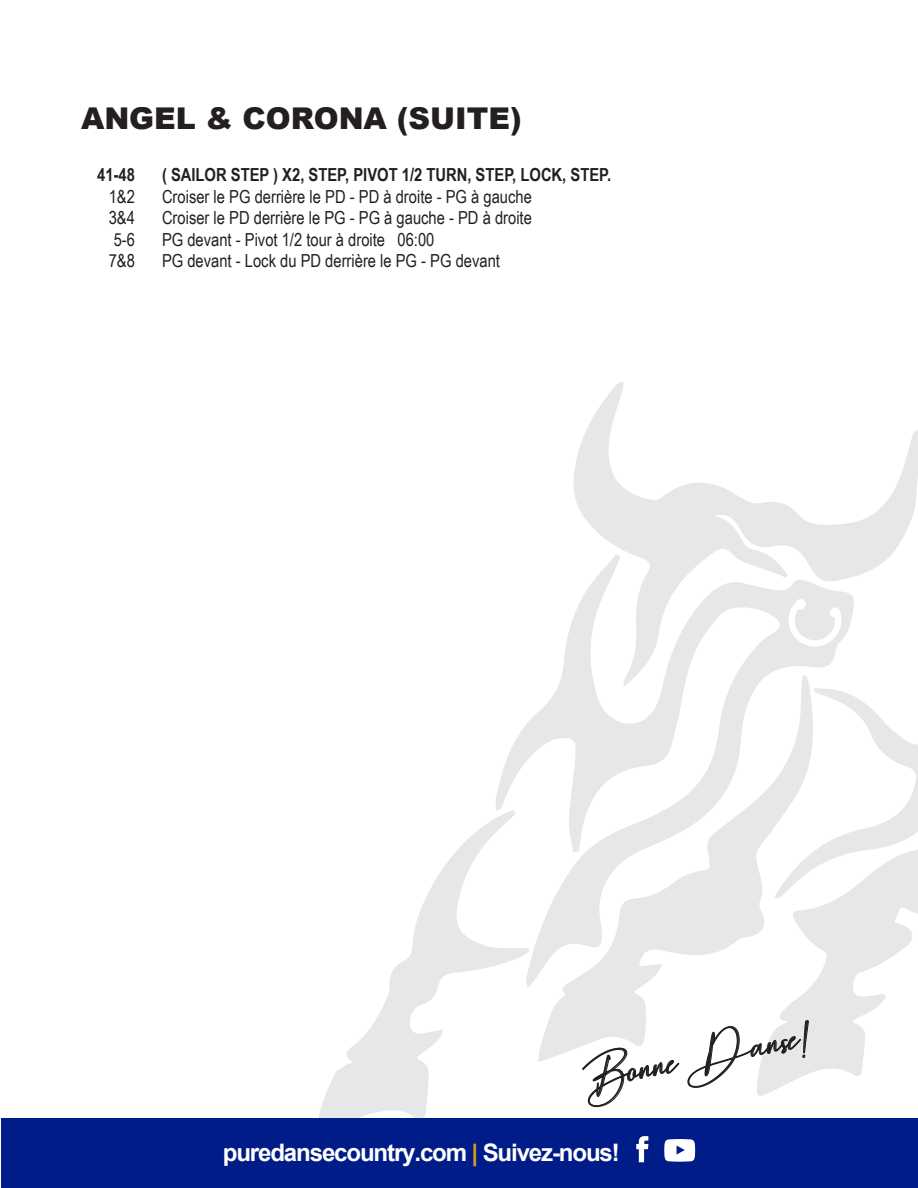
<style>
.page{position:relative;width:918px;height:1188px;background:#fff}
.page>*{position:absolute;margin:0;border:0;box-sizing:border-box;transform-origin:0 0}
.t1{font:34.5px "Hearth Stone";color:#231f20}
.t2{font:900 30px "Arial";color:#231f20}
.t3{font:700 24.15px "Arial";letter-spacing:-.05em;color:#fff}
.t4{font:18px "Arial Narrow";color:#231f20}
.t5{font:700 18px "Arial Narrow";color:#231f20}
.s1{color:#db9d14}
</style>
<div class="page">
<svg style="left:855px;top:697px;width:63px;height:88px"></svg>
<svg style="left:319px;top:819px;width:176px;height:299px"></svg>
<svg style="left:757px;top:785px;width:161px;height:311px"></svg>
<svg style="left:573px;top:383px;width:345px;height:193px"></svg>
<svg style="left:538px;top:988px;width:278px;height:74px"></svg>
<svg style="left:495px;top:554px;width:360px;height:434px"></svg>
<div style="left:1px;top:1118px;width:917px;height:70px;background:#001c88"></div>
<svg style="left:636px;top:1136px;width:12px;height:26px"></svg>
<svg style="left:664px;top:1139px;width:31px;height:23px"></svg>
<svg style="left:582px;top:1048px;width:97px;height:59px"></svg>
<svg style="left:688px;top:1020px;width:121px;height:68px"></svg>
<p class="t2" style="left:81px;top:97px;width:442px">ANGEL &amp; CORONA (SUITE)</p>
<p class="t5" style="left:97px;top:161px;width:39px">41-48</p>
<p class="t5" style="left:162px;top:161px;width:451px">( SAILOR STEP ) X2, STEP, PIVOT 1/2 TURN, STEP, LOCK, STEP.</p>
<p class="t4" style="left:109px;top:183px;width:28px">1&amp;2</p>
<p class="t4" style="left:162px;top:183px;width:371px">Croiser le PG derrière le PD - PD à droite - PG à gauche</p>
<p class="t4" style="left:109px;top:205px;width:28px">3&amp;4</p>
<p class="t4" style="left:162px;top:205px;width:371px">Croiser le PD derrière le PG - PG à gauche - PD à droite</p>
<p class="t4" style="left:114px;top:226px;width:23px">5-6</p>
<p class="t4" style="left:162px;top:226px;width:274px">PG devant - Pivot 1/2 tour à droite 06:00</p>
<p class="t4" style="left:109px;top:248px;width:28px">7&amp;8</p>
<p class="t4" style="left:162px;top:248px;width:340px">PG devant - Lock du PD derrière le PG - PG devant</p>
<p class="t1" style="left:577px;top:1061px;width:237px;rotate:-11deg">Bonne Danse!</p>
<p class="t3" style="left:223px;top:1136px;width:398px">puredansecountry.com <span class="s1">|</span> Suivez-nous!</p>
</div>
